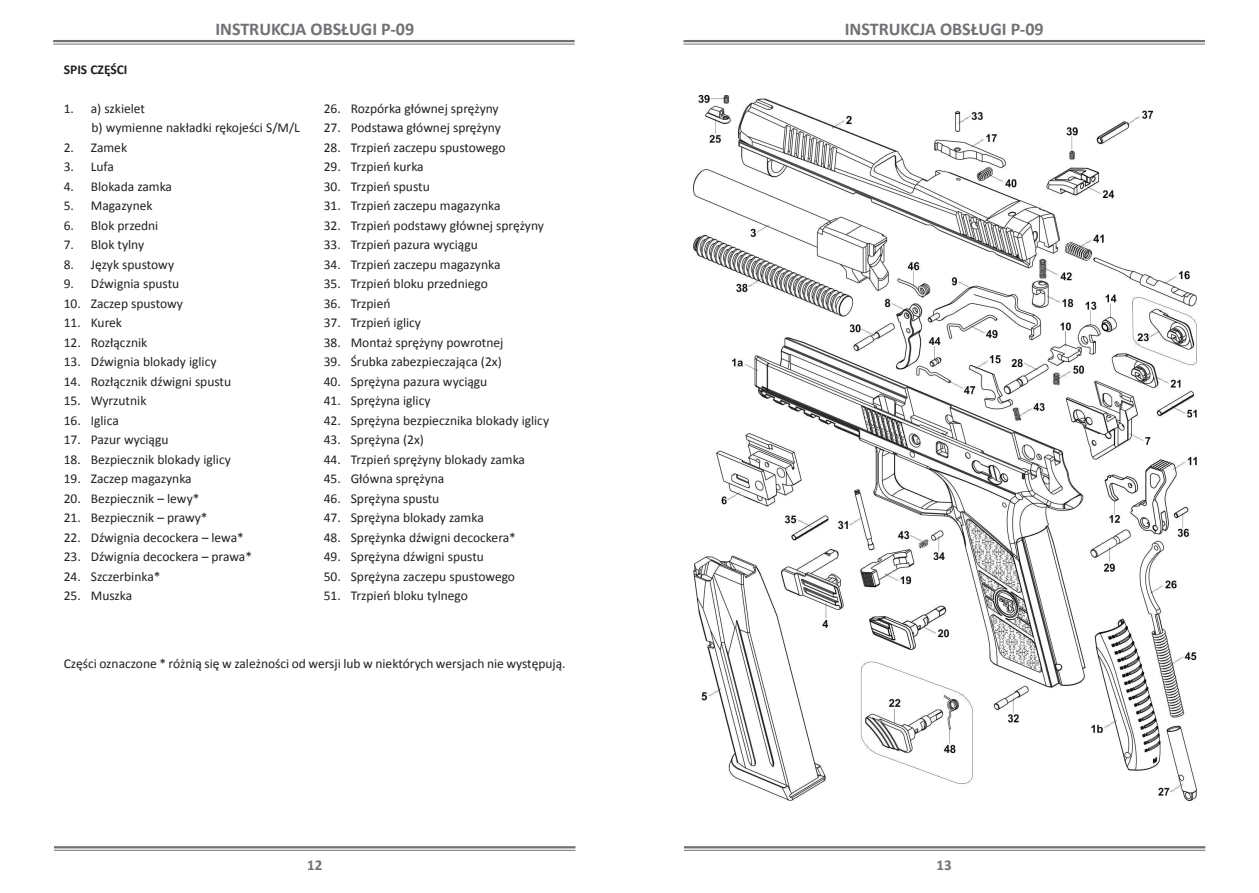
<style>
.page{position:relative;width:1259px;height:893px;background:#fff}
.page>*{position:absolute;margin:0;border:0;box-sizing:border-box;transform-origin:0 0}
.t1{font:700 18px "Calibri";color:#6f7174}
.t2{font:700 15px "Calibri";color:#6f7174}
.t3{font:13.5px/19.5px "Calibri";color:#231f20}
.t4{font:700 13.5px "Calibri";color:#231f20}
</style>
<div class="page">
<hr style="left:53px;top:40px;width:521px;height:2px;background:#6f7174">
<hr style="left:53px;top:44px;width:521px;height:1px;background:#6f7174">
<hr style="left:683px;top:40px;width:522px;height:2px;background:#6f7174">
<hr style="left:683px;top:44px;width:522px;height:1px;background:#6f7174">
<hr style="left:54px;top:846px;width:521px;height:2px;background:#6f7174">
<hr style="left:54px;top:850px;width:521px;height:1px;background:#6f7174">
<hr style="left:684px;top:846px;width:521px;height:2px;background:#6f7174">
<hr style="left:684px;top:850px;width:521px;height:1px;background:#6f7174">
<img style="left:693px;top:96px;width:503px;height:704px">
<h1 class="t1" style="left:215px;top:18px;width:200px">INSTRUKCJA OBSŁUGI P-09</h1>
<p class="t4" style="left:64px;top:61px;width:65px">SPIS CZĘŚCI</p>
<p class="t3" style="left:91px;top:99px;width:210px;text-indent:-28px">1. a) szkielet<br>b) wymienne nakładki rękojeści S/M/L</p>
<p class="t3" style="left:64px;top:138px;width:65px">2. Zamek</p>
<p class="t3" style="left:64px;top:157px;width:52px">3. Lufa</p>
<p class="t3" style="left:64px;top:177px;width:110px">4. Blokada zamka</p>
<p class="t3" style="left:64px;top:196px;width:90px">5. Magazynek</p>
<p class="t3" style="left:64px;top:216px;width:96px">6. Blok przedni</p>
<p class="t3" style="left:64px;top:235px;width:82px">7. Blok tylny</p>
<p class="t3" style="left:64px;top:255px;width:112px">8. Język spustowy</p>
<p class="t3" style="left:64px;top:274px;width:117px">9. Dźwignia spustu</p>
<p class="t3" style="left:64px;top:294px;width:121px">10. Zaczep spustowy</p>
<p class="t3" style="left:64px;top:313px;width:60px">11. Kurek</p>
<p class="t3" style="left:64px;top:333px;width:85px">12. Rozłącznik</p>
<p class="t3" style="left:64px;top:352px;width:154px">13. Dźwignia blokady iglicy</p>
<p class="t3" style="left:64px;top:372px;width:169px">14. Rozłącznik dźwigni spustu</p>
<p class="t3" style="left:64px;top:391px;width:84px">15. Wyrzutnik</p>
<p class="t3" style="left:64px;top:411px;width:57px">16. Iglica</p>
<p class="t3" style="left:64px;top:430px;width:106px">17. Pazur wyciągu</p>
<p class="t3" style="left:64px;top:450px;width:168px">18. Bezpiecznik blokady iglicy</p>
<p class="t3" style="left:64px;top:469px;width:129px">19. Zaczep magazynka</p>
<p class="t3" style="left:64px;top:489px;width:137px">20. Bezpiecznik – lewy*</p>
<p class="t3" style="left:64px;top:508px;width:145px">21. Bezpiecznik – prawy*</p>
<p class="t3" style="left:64px;top:528px;width:182px">22. Dźwignia decockera – lewa*</p>
<p class="t3" style="left:64px;top:547px;width:190px">23. Dźwignia decockera – prawa*</p>
<p class="t3" style="left:64px;top:567px;width:98px">24. Szczerbinka*</p>
<p class="t3" style="left:64px;top:586px;width:70px">25. Muszka</p>
<p class="t3" style="left:324px;top:99px;width:176px">26. Rozpórka głównej sprężyny</p>
<p class="t3" style="left:324px;top:118px;width:179px">27. Podstawa głównej sprężyny</p>
<p class="t3" style="left:324px;top:138px;width:183px">28. Trzpień zaczepu spustowego</p>
<p class="t3" style="left:324px;top:157px;width:101px">29. Trzpień kurka</p>
<p class="t3" style="left:324px;top:177px;width:108px">30. Trzpień spustu</p>
<p class="t3" style="left:324px;top:196px;width:178px">31. Trzpień zaczepu magazynka</p>
<p class="t3" style="left:324px;top:216px;width:222px">32. Trzpień podstawy głównej sprężyny</p>
<p class="t3" style="left:324px;top:235px;width:156px">33. Trzpień pazura wyciągu</p>
<p class="t3" style="left:324px;top:255px;width:178px">34. Trzpień zaczepu magazynka</p>
<p class="t3" style="left:324px;top:274px;width:166px">35. Trzpień bloku przedniego</p>
<p class="t3" style="left:324px;top:293px;width:68px">36. Trzpień</p>
<p class="t3" style="left:324px;top:313px;width:99px">37. Trzpień iglicy</p>
<p class="t3" style="left:324px;top:332px;width:181px">38. Montaż sprężyny powrotnej</p>
<p class="t3" style="left:324px;top:352px;width:179px">39. Śrubka zabezpieczająca (2x)</p>
<p class="t3" style="left:324px;top:371px;width:165px">40. Sprężyna pazura wyciągu</p>
<p class="t3" style="left:324px;top:391px;width:108px">41. Sprężyna iglicy</p>
<p class="t3" style="left:324px;top:410px;width:227px">42. Sprężyna bezpiecznika blokady iglicy</p>
<p class="t3" style="left:324px;top:430px;width:102px">43. Sprężyna (2x)</p>
<p class="t3" style="left:324px;top:449px;width:203px">44. Trzpień sprężyny blokady zamka</p>
<p class="t3" style="left:324px;top:469px;width:122px">45. Główna sprężyna</p>
<p class="t3" style="left:324px;top:488px;width:117px">46. Sprężyna spustu</p>
<p class="t3" style="left:324px;top:508px;width:162px">47. Sprężyna blokady zamka</p>
<p class="t3" style="left:324px;top:527px;width:194px">48. Sprężynka dźwigni decockera*</p>
<p class="t3" style="left:324px;top:547px;width:162px">49. Sprężyna dźwigni spustu</p>
<p class="t3" style="left:324px;top:566px;width:193px">50. Sprężyna zaczepu spustowego</p>
<p class="t3" style="left:324px;top:586px;width:146px">51. Trzpień bloku tylnego</p>
<p class="t3" style="left:64px;top:654px;width:503px">Części oznaczone * różnią się w zależności od wersji lub w niektórych wersjach nie występują.</p>
<p class="t2" style="left:307px;top:856px;width:17px">12</p>
<h1 class="t1" style="left:845px;top:18px;width:200px">INSTRUKCJA OBSŁUGI P-09</h1>
<p class="t2" style="left:936px;top:856px;width:17px">13</p>
</div>
